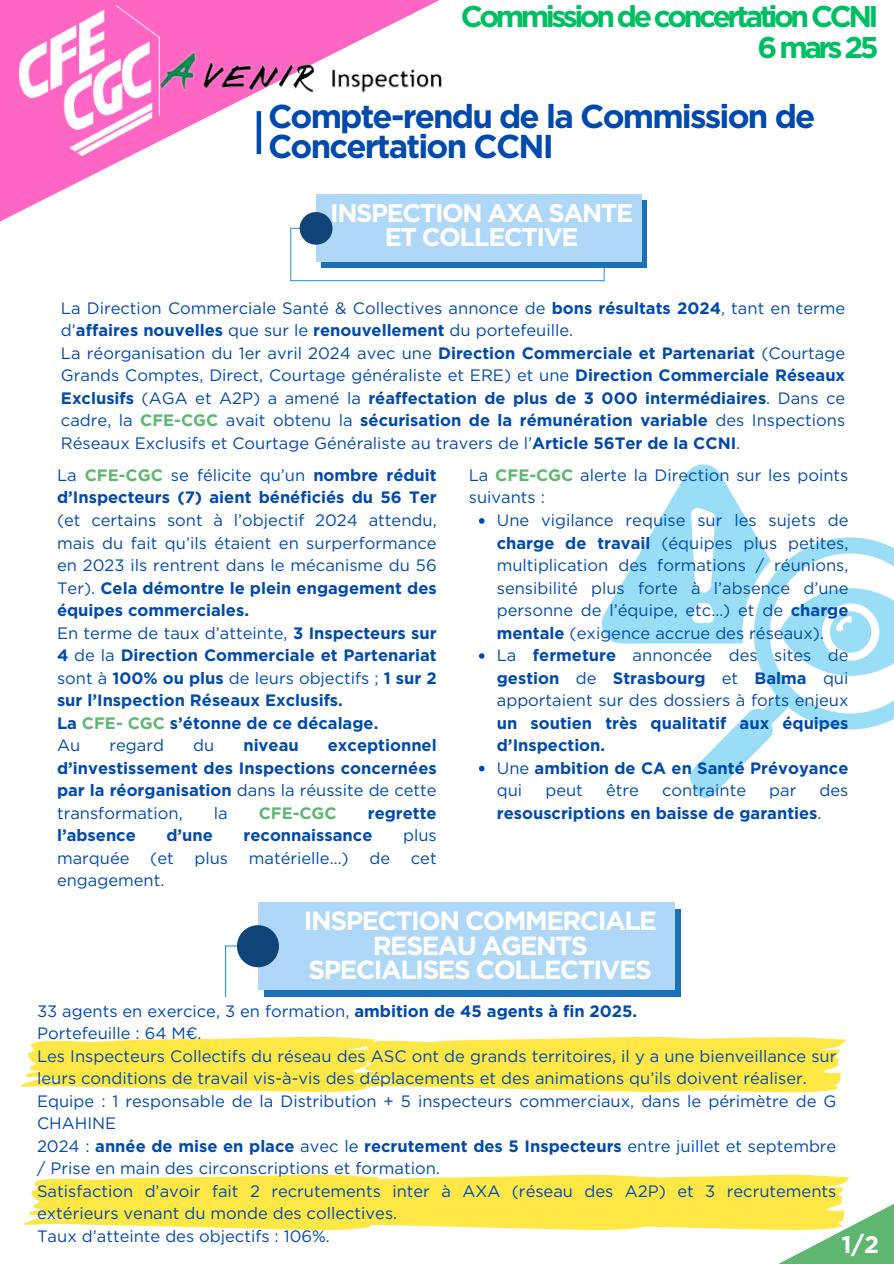
<style>
.page{position:relative;width:894px;height:1264px;background:#fff}
.page>*{position:absolute;margin:0;border:0;box-sizing:border-box;transform-origin:0 0}
.t1{font:700 33px/30.3px "Gotham";letter-spacing:-.055em;color:#004aad}
.t2{font:700 30px "Gotham";letter-spacing:-.12em;color:#00bf63}
.t3{font:700 26.1px/24.3px "Gotham";letter-spacing:-.055em;color:#fff;text-align:center}
.t4{font:700 25.5px/23.7px "Gotham";letter-spacing:-.055em;color:#fff;text-align:center}
.t5{font:700 24px "Gotham";color:#fff}
.t6{font:16.5px/22.5px "Gotham";color:#004aad}
.t7{font:700 16.5px/22.5px "Gotham";color:#004aad;text-align:justify}
.t8{font:700 16.5px "Gotham";color:#5fb670}
.s1{font-weight:700}
.s2{font-weight:700;color:#5fb670}
.s3{font-weight:400}
.s4{color:#5fb670}
</style>
<div class="page">
<svg style="left:0;top:0;width:468px;height:268px"></svg>
<img style="left:19px;top:5px;width:141px;height:150px">
<div style="left:256px;top:111px;width:5px;height:43px;background:#004aad"></div>
<img style="left:149px;top:47px;width:303px;height:61px">
<svg style="left:601px;top:464px;width:292px;height:334px"></svg>
<div style="left:290px;top:228px;width:314px;height:53px;border:1px solid #2491eb"></div>
<div style="left:321px;top:200px;width:326px;height:67px;background:#1b70bb"></div>
<div style="left:316px;top:194px;width:325px;height:68px;background:#afd8f8"></div>
<svg style="left:299px;top:212px;width:33px;height:33px"></svg>
<svg style="left:265px;top:909px;width:415px;height:87px;background:#307fc3"></svg>
<div style="left:258px;top:902px;width:416px;height:87px;background:#afd8f8"></div>
<svg style="left:237px;top:925px;width:42px;height:42px"></svg>
<svg style="left:24px;top:1174px;width:869px;height:89px"></svg>
<svg style="left:20px;top:1036px;width:826px;height:57px;background:#ffea5f"></svg>
<svg style="left:479px;top:518px;width:5px;height:5px"></svg>
<svg style="left:479px;top:653px;width:5px;height:5px"></svg>
<svg style="left:479px;top:765px;width:5px;height:6px"></svg>
<p class="t2" style="left:461px;top:-1px;width:419px">Commission de concertation CCNI</p>
<p class="t2" style="left:757px;top:30px;width:122px">6 mars 25</p>
<p class="t1" style="left:268px;top:101px;width:548px">Compte-rendu de la Commission de<br>Concertation CCNI</p>
<p class="t4" style="left:330px;top:201px;width:304px">INSPECTION AXA SANTE<br>ET COLLECTIVE</p>
<p class="t6" style="left:61px;top:296px;width:785px">La Direction Commerciale Santé &amp; Collectives annonce de <span class="s1">bons résultats 2024</span>, tant en terme d’<span class="s1">affaires nouvelles</span> que sur le <span class="s1">renouvellement</span> du portefeuille.</p>
<p class="t6" style="left:61px;top:341px;width:785px;text-align:justify">La réorganisation du 1er avril 2024 avec une <span class="s1">Direction Commerciale et Partenariat</span> (Courtage Grands Comptes, Direct, Courtage généraliste et ERE) et une <span class="s1">Direction Commerciale Réseaux Exclusifs</span> (AGA et A2P) a amené la <span class="s1">réaffectation de plus de 3 000 intermédiaires</span>. Dans ce cadre, la <span class="s2">CFE-CGC</span> avait obtenu la <span class="s1">sécurisation de la rémunération variable</span> des Inspections Réseaux Exclusifs et Courtage Généraliste au travers de l’<span class="s1">Article 56Ter de la CCNI</span>.</p>
<h1 class="t6" style="left:57px;top:464px;width:381px;text-align:justify">La <span class="s2">CFE-CGC</span> se félicite qu’un <span class="s1">nombre réduit d’Inspecteurs (7) aient bénéficiés du 56 Ter </span>(et certains sont à l’objectif 2024 attendu, mais du fait qu’ils étaient en surperformance en 2023 ils rentrent dans le mécanisme du 56<br>Ter). <span class="s1">Cela démontre le plein engagement des équipes commerciales.</span></h1>
<h1 class="t7" style="left:57px;top:621px;width:381px"><span class="s3">En terme de taux d’atteinte,</span> 3 Inspecteurs sur 4 <span class="s3">de la</span> Direction Commerciale et Partenariat <span class="s3">sont à</span> 100% ou plus <span class="s3">de leurs objectifs ;</span> 1 sur 2 sur l’Inspection Réseaux Exclusifs.</h1>
<h1 class="t7" style="left:57px;top:711px;width:323px">La <span class="s4">CFE- CGC</span> s’étonne de ce décalage.</h1>
<p class="t6" style="left:57px;top:734px;width:25px">Au</p>
<p class="t6" style="left:109px;top:734px;width:56px">regard</p>
<p class="t6" style="left:193px;top:734px;width:23px">du</p>
<p class="t7" style="left:243px;top:734px;width:57px">niveau</p>
<p class="t7" style="left:57px;top:734px;width:381px;text-indent:271px">exceptionnel d’investissement des Inspections concernées par la réorganisation <span class="s3">dans la réussite de cette transformation,</span></p>
<p class="t6" style="left:214px;top:801px;width:15px">la</p>
<p class="t8" style="left:258px;top:802px;width:80px">CFE-CGC</p>
<p class="t7" style="left:367px;top:801px;width:70px">regrette</p>
<p class="t6" style="left:468px;top:464px;width:381px">La <span class="s2">CFE-CGC</span> alerte la Direction sur les points suivants :</p>
<p class="t6" style="left:496px;top:509px;width:353px;text-align:justify">Une vigilance requise sur les sujets de <span class="s1">charge de travail</span> (équipes plus petites, multiplication des formations / réunions, sensibilité plus forte à l’absence d’une personne de l’équipe, etc…) et de <span class="s1">charge mentale</span> (exigence accrue des réseaux).</p>
<p class="t7" style="left:496px;top:644px;width:353px"><span class="s3">La</span> fermeture <span class="s3">annoncée des sites de </span>gestion <span class="s3">de</span> Strasbourg <span class="s3">et</span> Balma <span class="s3">qui apportaient sur des dossiers à forts enjeux </span>un soutien très qualitatif aux équipes d’Inspection.</p>
<h2 class="t7" style="left:496px;top:756px;width:353px"><span class="s3">Une</span> ambition de CA en Santé Prévoyance <span class="s3">qui</span></h2>
<h2 class="t7" style="left:496px;top:779px;width:353px;text-indent:322px"><span class="s3">des </span>resouscriptions en baisse de garanties<span class="s3">.</span></h2>
<h2 class="t6" style="left:545px;top:779px;width:39px">peut</h2>
<h2 class="t6" style="left:606px;top:779px;width:34px">être</h2>
<h2 class="t6" style="left:662px;top:779px;width:86px">contrainte</h2>
<h2 class="t6" style="left:769px;top:779px;width:29px">par</h2>
<p class="t7" style="left:57px;top:824px;width:80px">l’absence</p>
<p class="t7" style="left:166px;top:824px;width:48px">d’une</p>
<p class="t7" style="left:243px;top:824px;width:130px">reconnaissance</p>
<p class="t6" style="left:403px;top:824px;width:35px">plus</p>
<p class="t6" style="left:57px;top:846px;width:74px">marquée</p>
<p class="t6" style="left:150px;top:846px;width:25px">(et</p>
<p class="t6" style="left:194px;top:846px;width:35px">plus</p>
<p class="t6" style="left:249px;top:846px;width:101px">matérielle…)</p>
<p class="t6" style="left:369px;top:846px;width:22px">de</p>
<p class="t6" style="left:411px;top:846px;width:27px">cet</p>
<p class="t6" style="left:57px;top:869px;width:109px">engagement.</p>
<p class="t3" style="left:304px;top:908px;width:354px">INSPECTION COMMERCIALE<br>RESEAU AGENTS<br>SPECIALISES COLLECTIVES</p>
<h2 class="t6" style="left:37px;top:999px;width:601px">33 agents en exercice, 3 en formation, <span class="s1">ambition de 45 agents à fin 2025.</span></h2>
<p class="t6" style="left:37px;top:1021px;width:166px">Portefeuille : 64 M€.</p>
<p class="t6" style="left:37px;top:1044px;width:800px">Les Inspecteurs Collectifs du réseau des ASC ont de grands territoires, il y a une bienveillance sur leurs conditions de travail vis-à-vis des déplacements et des animations qu’ils doivent réaliser.</p>
<p class="t6" style="left:37px;top:1089px;width:800px">Equipe : 1 responsable de la Distribution + 5 inspecteurs commerciaux, dans le périmètre de G<br>CHAHINE</p>
<p class="t6" style="left:37px;top:1134px;width:800px">2024 : <span class="s1">année de mise en place</span> avec le <span class="s1">recrutement des 5 Inspecteurs</span> entre juillet et septembre / Prise en main des circonscriptions et formation.</p>
<p class="t6" style="left:37px;top:1179px;width:800px">Satisfaction d’avoir fait 2 recrutements inter à AXA (réseau des A2P) et 3 recrutements extérieurs venant du monde des collectives.</p>
<p class="t6" style="left:37px;top:1224px;width:294px">Taux d’atteinte des objectifs : 106%.</p>
<p class="t5" style="left:841px;top:1229px;width:39px">1/2</p>
</div>
